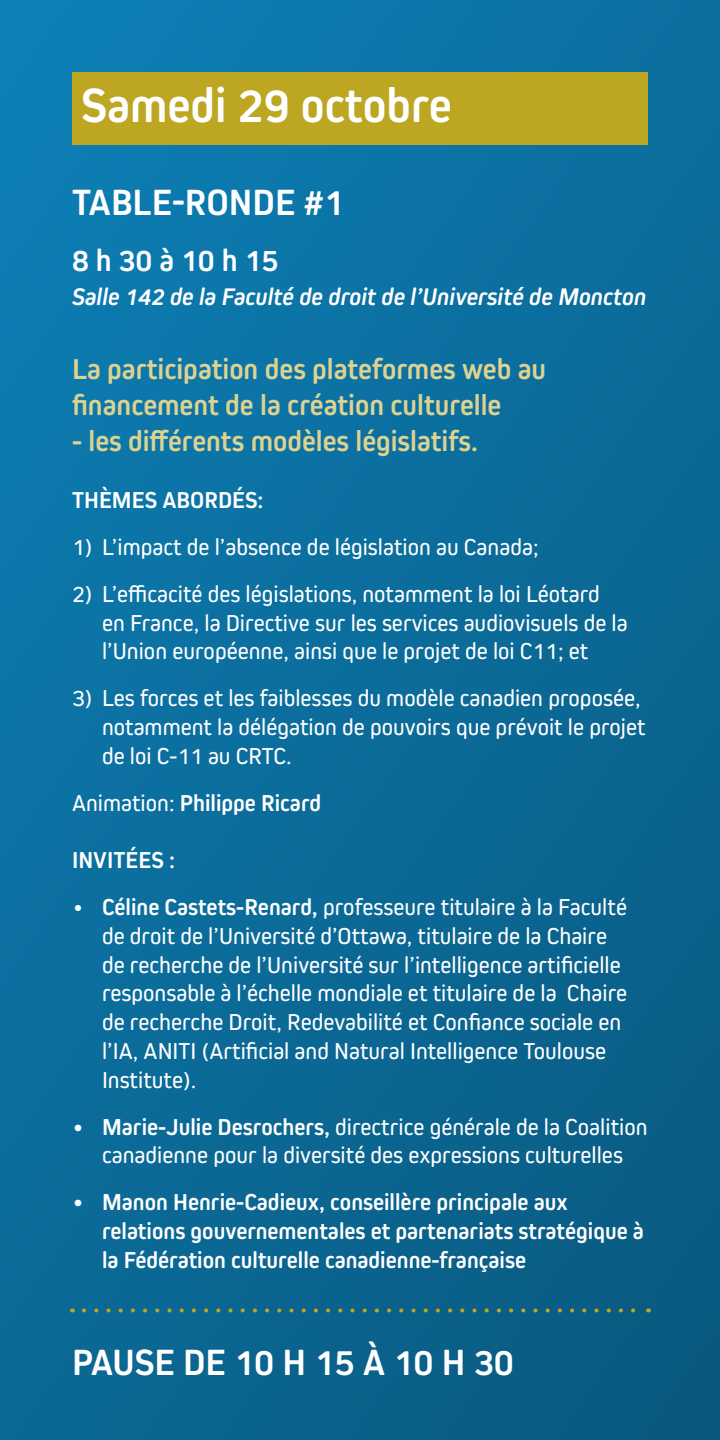
<style>
.page{position:relative;width:720px;height:1440px;background:#fff}
.page>*{position:absolute;margin:0;border:0;box-sizing:border-box;transform-origin:0 0}
.t1{font:700 50px "Kiro";color:#fff}
.t2{font:700 38px "Kiro";color:#fff}
.t3{font:700 32px "Kiro";color:#fff}
.t4{font:700 30px/36px "Kiro";color:#ded290}
.t5{font:italic 700 25px "Kiro";color:#fff}
.t6{font:24px/28.8px "Kiro";color:#fff}
.t7{font:700 24px/28.8px "Kiro";color:#fff}
.s1{font-weight:400}
.s2{font-weight:700}
</style>
<div class="page">
<div style="left:0;top:0;width:720px;height:1440px;background:linear-gradient(to bottom,#0c78ac,#0a6089)"></div>
<div style="left:72px;top:72px;width:576px;height:73px;background:#bda621"></div>
<svg style="left:84px;top:1308px;width:558px;height:4px;background:#347272"></svg>
<h1 class="t1" style="left:81px;top:77px;width:372px">Samedi 29 octobre</h1>
<h2 class="t2" style="left:72px;top:180px;width:273px">TABLE-RONDE #1</h2>
<h3 class="t3" style="left:72px;top:242px;width:208px">8 h 30 à 10 h 15</h3>
<p class="t5" style="left:72px;top:282px;width:576px">Salle 142 de la Faculté de droit de l’Université de Moncton</p>
<p class="t4" style="left:72px;top:350px;width:476px">La participation des plateformes web au financement de la création culturelle</p>
<p class="t4" style="left:72px;top:422px;width:408px">- les différents modèles législatifs.</p>
<p class="t7" style="left:72px;top:486px;width:193px">THÈMES ABORDÉS:</p>
<p class="t6" style="left:72px;top:532px;width:468px">1) L’impact de l’absence de législation au Canada;</p>
<p class="t6" style="left:102px;top:579px;width:527px;text-indent:-30px">2) L’efficacité des législations, notamment la loi Léotard en France, la Directive sur les services audiovisuels de la l’Union européenne, ainsi que le projet de loi C11; et</p>
<p class="t6" style="left:102px;top:683px;width:545px;text-indent:-30px">3) Les forces et les faiblesses du modèle canadien proposée, notamment la délégation de pouvoirs que prévoit le projet de loi C-11 au CRTC.</p>
<p class="t7" style="left:72px;top:788px;width:251px"><span class="s1">Animation:</span> Philippe Ricard</p>
<p class="t7" style="left:72px;top:846px;width:104px">INVITÉES :</p>
<p class="t6" style="left:102px;top:892px;width:527px;text-indent:-30px">• <span class="s2">Céline Castets-Renard,</span> professeure titulaire à la Faculté de droit de l’Université d’Ottawa, titulaire de la Chaire de recherche de l’Université sur l’intelligence artificielle responsable à l’échelle mondiale et titulaire de la Chaire de recherche Droit, Redevabilité et Confiance sociale en l’IA, ANITI (Artificial and Natural Intelligence Toulouse Institute).</p>
<p class="t6" style="left:72px;top:1112px;width:577px;text-align:center"><span class="s2">• Marie-Julie Desrochers,</span> directrice générale de la Coalition canadienne pour la diversité des expressions culturelles</p>
<p class="t7" style="left:102px;top:1188px;width:544px;text-indent:-30px">• Manon Henrie-Cadieux, conseillère principale aux relations gouvernementales et partenariats stratégique à la Fédération culturelle canadienne-française</p>
<h2 class="t2" style="left:72px;top:1340px;width:443px">PAUSE DE 10 H 15 À 10 H 30</h2>
</div>
